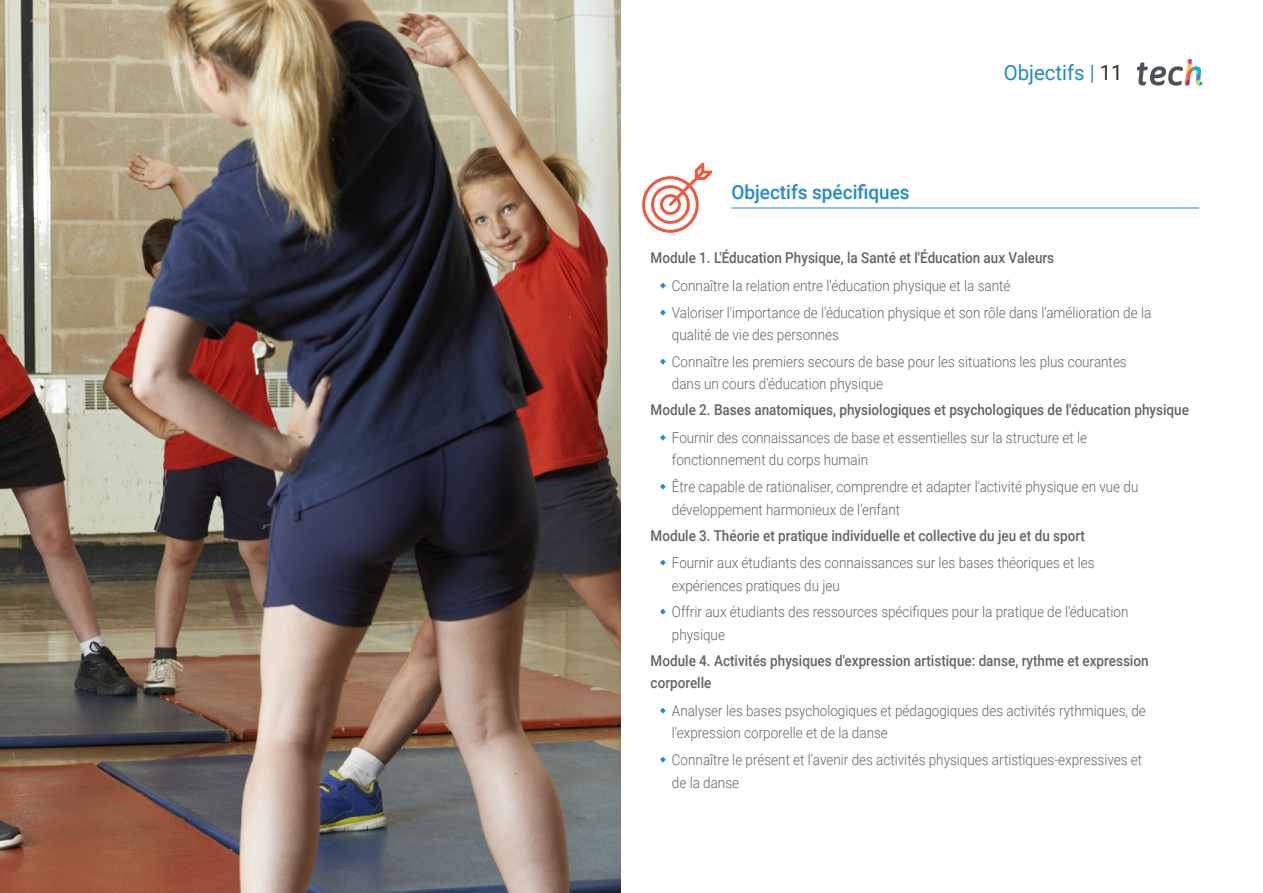
<style>
.page{position:relative;width:1263px;height:893px;background:#fff}
.page>*{position:absolute;margin:0;border:0;box-sizing:border-box;transform-origin:0 0}
.t1{font:21px "Roboto";color:#2289ca}
.t2{font:500 19.5px "Roboto";color:#2289ca}
.t3{font:300 15px/22.5px "Roboto";color:#61646a;scale:.9 1}
.t4{font:500 15px/22.5px "Roboto";color:#61646a;scale:.9 1}
.s1{color:#312e20}
</style>
<div class="page">
<img style="left:0;top:0;width:621px;height:893px">
<svg style="left:642px;top:163px;width:70px;height:70px"></svg>
<svg style="left:1137px;top:59px;width:65px;height:27px"></svg>
<hr style="left:731px;top:208px;width:468px;height:1px;background:#2289ca">
<h2 class="t2" style="left:731px;top:178px;width:180px">Objectifs spécifiques</h2>
<h1 class="t1" style="left:1004px;top:57px;width:120px">Objectifs | <span class="s1">11</span></h1>
<p class="t4" style="left:651px;top:246px;width:450px">Module 1. L'Éducation Physique, la Santé et l'Éducation aux Valeurs</p>
<p class="t3" style="left:672px;top:272px;width:534px;line-height:26.7px">Connaître la relation entre l'éducation physique et la santé<br>Valoriser l'importance de l'éducation physique et son rôle dans l'amélioration de la</p>
<p class="t3" style="left:672px;top:321px;width:507px;line-height:26.7px">qualité de vie des personnes<br>Connaître les premiers secours de base pour les situations les plus courantes</p>
<p class="t3" style="left:672px;top:372px;width:236px">dans un cours d'éducation physique</p>
<p class="t4" style="left:651px;top:398px;width:600px">Module 2. Bases anatomiques, physiologiques et psychologiques de l'éducation physique</p>
<p class="t3" style="left:672px;top:426px;width:463px">Fournir des connaissances de base et essentielles sur la structure et le fonctionnement du corps humain</p>
<p class="t3" style="left:672px;top:475px;width:520px">Être capable de rationaliser, comprendre et adapter l'activité physique en vue du développement harmonieux de l'enfant</p>
<p class="t4" style="left:651px;top:523px;width:484px">Module 3. Théorie et pratique individuelle et collective du jeu et du sport</p>
<p class="t3" style="left:672px;top:551px;width:471px">Fournir aux étudiants des connaissances sur les bases théoriques et les expériences pratiques du jeu</p>
<p class="t3" style="left:672px;top:600px;width:509px">Offrir aux étudiants des ressources spécifiques pour la pratique de l'éducation physique</p>
<p class="t4" style="left:651px;top:649px;width:555px">Module 4. Activités physiques d'expression artistique: danse, rythme et expression corporelle</p>
<p class="t3" style="left:672px;top:699px;width:528px">Analyser les bases psychologiques et pédagogiques des activités rythmiques, de l'expression corporelle et de la danse</p>
<p class="t3" style="left:672px;top:748px;width:524px">Connaître le présent et l'avenir des activités physiques artistiques-expressives et de la danse</p>
</div>
